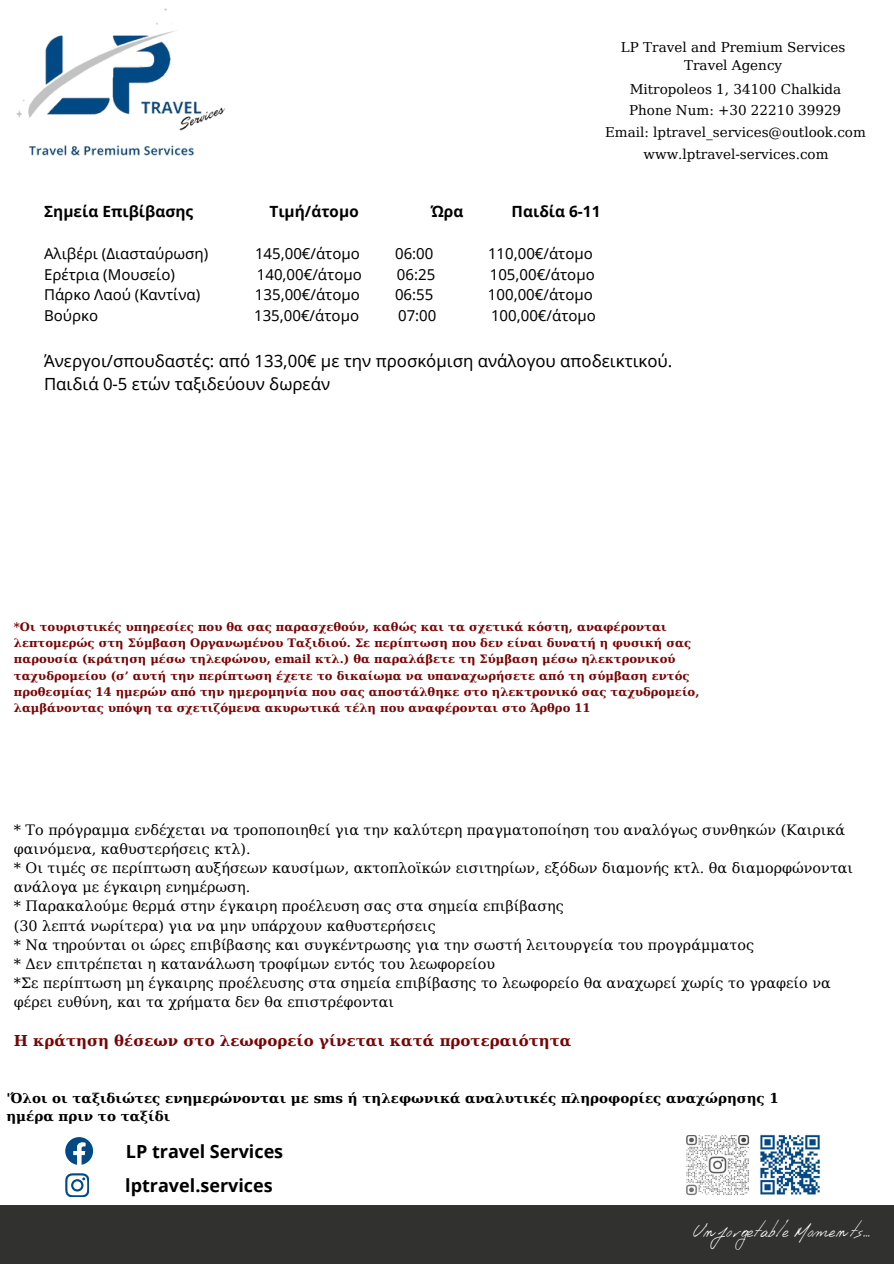
<style>
.page{position:relative;width:894px;height:1264px;background:#fff}
.page>*{position:absolute;margin:0;border:0;box-sizing:border-box;transform-origin:0 0}
.t1{font:29.7px "Aka Acid GR Fifindrel";color:#fff}
.t2{font:700 18px "Noto Sans";color:#000}
.t3{font:16.8px/23.1px "Noto Sans";color:#000}
.t4{font:700 15.45px "Noto Sans";color:#000}
.t5{font:15px "Noto Sans";color:#000}
.t6{font:700 15px "DejaVu Serif";color:#780505}
.t7{font:14.4px/19.2px "DejaVu Serif";color:#000}
.t8{font:13.5px "DejaVu Serif";color:#000}
.t9{font:700 13.5px/18px "DejaVu Serif";color:#000}
.t10{font:700 11.7px/16.2px "DejaVu Serif";color:#780505}
</style>
<div class="page">
<div style="left:0;top:1204px;width:893px;height:59px;background:#313130"></div>
<img style="left:16px;top:8px;width:210px;height:148px">
<svg style="left:65px;top:1173px;width:24px;height:23px"></svg>
<svg style="left:65px;top:1137px;width:28px;height:27px"></svg>
<img style="left:686px;top:1135px;width:63px;height:60px">
<img style="left:760px;top:1134px;width:60px;height:60px">
<p class="t8" style="left:620px;top:39px;width:226px">LP Travel and Premium Services</p>
<p class="t8" style="left:684px;top:57px;width:99px">Travel Agency</p>
<p class="t8" style="left:629px;top:81px;width:213px">Mitropoleos 1, 34100 Chalkida</p>
<p class="t8" style="left:629px;top:103px;width:213px">Phone Num: +30 22210 39929</p>
<p class="t8" style="left:605px;top:125px;width:262px">Email: lptravel_services@outlook.com</p>
<h4 class="t8" style="left:643px;top:146px;width:186px">www.lptravel-services.com</h4>
<p class="t4" style="left:44px;top:201px;width:151px">Σημεία Επιβίβασης</p>
<p class="t4" style="left:269px;top:201px;width:91px">Τιμή/άτομο</p>
<p class="t4" style="left:431px;top:201px;width:34px">Ώρα</p>
<p class="t4" style="left:511px;top:201px;width:90px">Παιδία 6-11</p>
<h2 class="t5" style="left:44px;top:243px;width:166px">Αλιβέρι (Διασταύρωση)</h2>
<h2 class="t5" style="left:255px;top:243px;width:106px">145,00€/άτομο</h2>
<h2 class="t5" style="left:395px;top:243px;width:40px">06:00</h2>
<h2 class="t5" style="left:488px;top:243px;width:106px">110,00€/άτομο</h2>
<h2 class="t5" style="left:44px;top:264px;width:132px">Ερέτρια (Μουσείο)</h2>
<h2 class="t5" style="left:257px;top:264px;width:106px">140,00€/άτομο</h2>
<h2 class="t5" style="left:397px;top:264px;width:40px">06:25</h2>
<h2 class="t5" style="left:489px;top:264px;width:106px">105,00€/άτομο</h2>
<h2 class="t5" style="left:44px;top:284px;width:158px">Πάρκο Λαού (Καντίνα)</h2>
<h2 class="t5" style="left:255px;top:284px;width:106px">135,00€/άτομο</h2>
<h2 class="t5" style="left:395px;top:284px;width:40px">06:55</h2>
<h2 class="t5" style="left:488px;top:284px;width:106px">100,00€/άτομο</h2>
<h2 class="t5" style="left:44px;top:304px;width:56px">Βούρκο</h2>
<h2 class="t5" style="left:254px;top:304px;width:106px">135,00€/άτομο</h2>
<p class="t5" style="left:398px;top:304px;width:40px">07:00</p>
<p class="t5" style="left:491px;top:304px;width:106px">100,00€/άτομο</p>
<p class="t3" style="left:44px;top:349px;width:629px">Άνεργοι/σπουδαστές: από 133,00€ με την προσκόμιση ανάλογου αποδεικτικού.<br>Παιδιά 0-5 ετών ταξιδεύουν δωρεάν</p>
<h5 class="t10" style="left:14px;top:618px;width:687px">*Οι τουριστικές υπηρεσίες που θα σας παρασχεθούν, καθώς και τα σχετικά κόστη, αναφέρονται λεπτομερώς στη Σύμβαση Οργανωμένου Ταξιδιού. Σε περίπτωση που δεν είναι δυνατή η φυσική σας παρουσία (κράτηση μέσω τηλεφώνου, email κτλ.) θα παραλάβετε τη Σύμβαση μέσω ηλεκτρονικού ταχυδρομείου (σ’ αυτή την περίπτωση έχετε το δικαίωμα να υπαναχωρήσετε από τη σύμβαση εντός προθεσμίας 14 ημερών από την ημερομηνία που σας αποστάλθηκε στο ηλεκτρονικό σας ταχυδρομείο, λαμβάνοντας υπόψη τα σχετιζόμενα ακυρωτικά τέλη που αναφέρονται στο Άρθρο 11</h5>
<h3 class="t7" style="left:14px;top:820px;width:840px">* Το πρόγραμμα ενδέχεται να τροποποιηθεί για την καλύτερη πραγματοποίηση του αναλόγως συνθηκών (Καιρικά φαινόμενα, καθυστερήσεις κτλ).<br>* Οι τιμές σε περίπτωση αυξήσεων καυσίμων, ακτοπλοϊκών εισιτηρίων, εξόδων διαμονής κτλ. θα διαμορφώνονται ανάλογα με έγκαιρη ενημέρωση.<br>* Παρακαλούμε θερμά στην έγκαιρη προέλευση σας στα σημεία επιβίβασης<br>(30 λεπτά νωρίτερα) για να μην υπάρχουν καθυστερήσεις<br>* Να τηρούνται οι ώρες επιβίβασης και συγκέντρωσης για την σωστή λειτουργεία του προγράμματος<br>* Δεν επιτρέπεται η κατανάλωση τροφίμων εντός του λεωφορείου<br>*Σε περίπτωση μη έγκαιρης προέλευσης στα σημεία επιβίβασης το λεωφορείο θα αναχωρεί χωρίς το γραφείο να φέρει ευθύνη, και τα χρήματα δεν θα επιστρέφονται</h3>
<p class="t6" style="left:14px;top:1032px;width:559px">Η κράτηση θέσεων στο λεωφορείο γίνεται κατά προτεραιότητα</p>
<h5 class="t9" style="left:6px;top:1089px;width:773px">'Όλοι οι ταξιδιώτες ενημερώνονται με sms ή τηλεφωνικά αναλυτικές πληροφορίες αναχώρησης 1 ημέρα πριν το ταξίδι</h5>
<h6 class="t2" style="left:126px;top:1138px;width:159px">LP travel Services</h6>
<h4 class="t2" style="left:125px;top:1172px;width:149px">lptravel.services</h4>
<p class="t1" style="left:693px;top:1218px;width:179px">Unforgetable Moments .</p>
</div>
